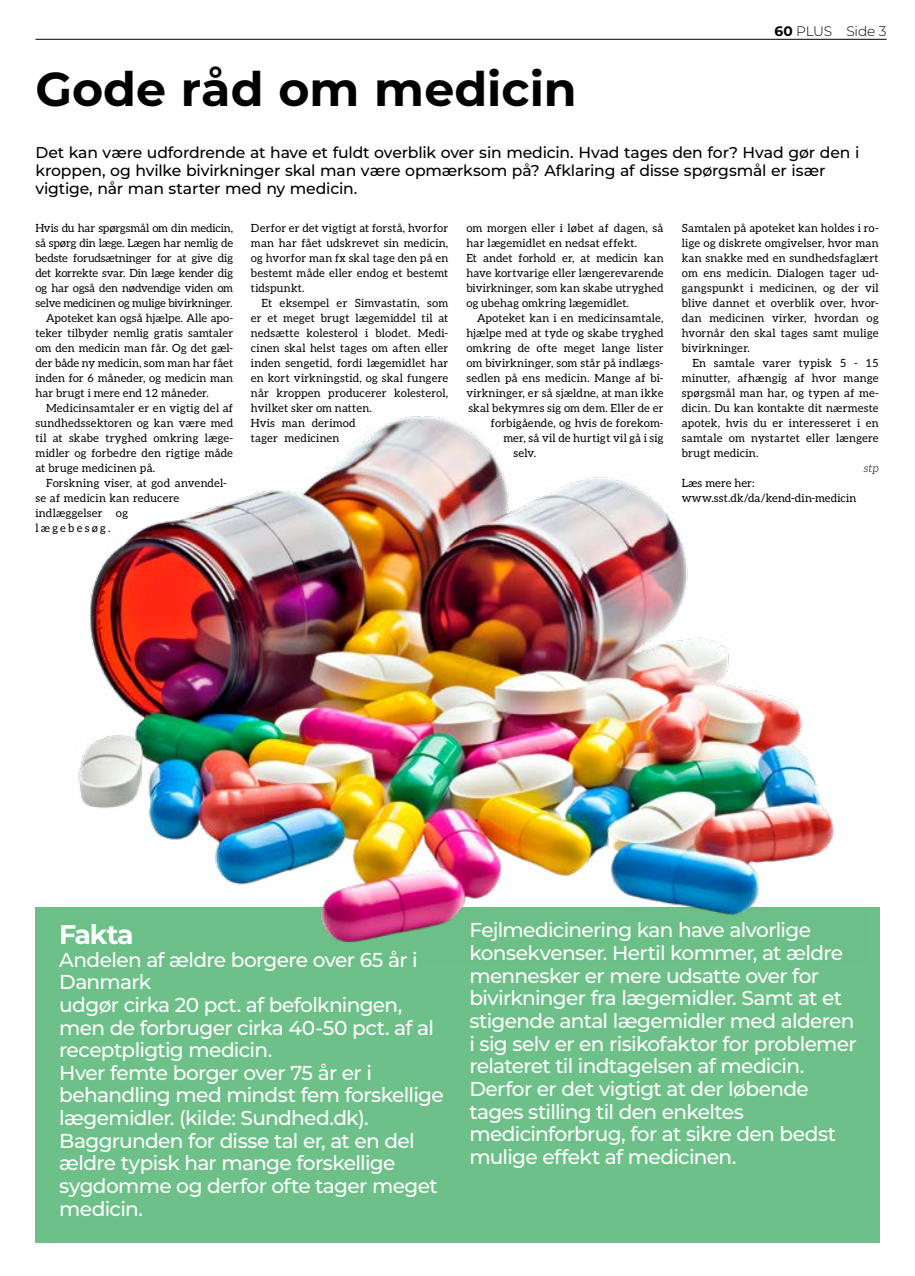
<style>
.page{position:relative;width:915px;height:1276px;background:#fff}
.page>*{position:absolute;margin:0;border:0;box-sizing:border-box;transform-origin:0 0}
.t1{font:700 47.5px "Montserrat";color:#000}
.t2{font:700 26.88px "Montserrat";letter-spacing:-.05em;color:#fff}
.t3{font:500 20.12px/22.6px "Montserrat";letter-spacing:-.035em;color:#fff}
.t4{font:500 15.62px/18.1px "Montserrat";letter-spacing:-.01em;color:#000}
.t5{font:300 13.75px "Montserrat";letter-spacing:-.015em;color:#000}
.t6{font:11.25px/15px "Aleo";letter-spacing:.015em;color:#000;text-align:justify}
.t7{font:11.25px "Aleo";letter-spacing:-.01em;color:#000}
.t8{font:11.25px "Aleo";letter-spacing:-.015em;color:#000}
.t9{font:11.25px "Aleo";letter-spacing:-.005em;color:#000}
.t10{font:11.25px "Aleo";letter-spacing:.035em;color:#000}
.t11{font:11.25px "Aleo";letter-spacing:.2em;color:#000}
.t12{font:italic 300 11.25px "Aleo";color:#000}
.s1{font-weight:700}
</style>
<div class="page">
<hr style="left:35px;top:39px;width:851px;height:1px;background:#000">
<div style="left:35px;top:907px;width:844px;height:335px;background:#6ec089"></div>
<img style="left:78px;top:416px;width:756px;height:527px">
<p class="t5" style="left:774px;top:22px;width:114px"><span class="s1">60</span> PLUS Side 3</p>
<h1 class="t1" style="left:35px;top:55px;width:542px">Gode råd om medicin</h1>
<p class="t4" style="left:35px;top:143px;width:825px">Det kan være udfordrende at have et fuldt overblik over sin medicin. Hvad tages den for? Hvad gør den i kroppen, og hvilke bivirkninger skal man være opmærksom på? Afklaring af disse spørgsmål er især vigtige, når man starter med ny medicin.</p>
<p class="t9" style="left:35px;top:219px;width:199px">Hvis du har spørgsmål om din medicin,</p>
<p class="t7" style="left:35px;top:234px;width:199px">så spørg din læge. Lægen har nemlig de</p>
<p class="t7" style="left:35px;top:249px;width:199px">bedste forudsætninger for at give dig</p>
<p class="t8" style="left:35px;top:264px;width:199px">det korrekte svar. Din læge kender dig</p>
<p class="t7" style="left:35px;top:279px;width:199px">og har også den nødvendige viden om</p>
<p class="t7" style="left:35px;top:294px;width:198px">selve medicinen og mulige bivirkninger.</p>
<p class="t6" style="left:46px;top:310px;width:188px">Apoteket kan også hjælpe. Alle apo-</p>
<p class="t6" style="left:35px;top:325px;width:199px">teker tilbyder nemlig gratis samtaler</p>
<p class="t6" style="left:35px;top:340px;width:199px">om den medicin man får. Og det gæl-</p>
<p class="t6" style="left:35px;top:355px;width:199px">der både ny medicin, som man har fået</p>
<p class="t6" style="left:35px;top:370px;width:199px">inden for 6 måneder, og medicin man</p>
<p class="t6" style="left:35px;top:385px;width:175px">har brugt i mere end 12 måneder.</p>
<p class="t6" style="left:46px;top:400px;width:188px">Medicinsamtaler er en vigtig del af</p>
<p class="t6" style="left:35px;top:415px;width:199px">sundhedssektoren og kan være med</p>
<p class="t6" style="left:35px;top:430px;width:199px">til at skabe tryghed omkring læge-</p>
<p class="t6" style="left:35px;top:445px;width:199px">midler og forbedre den rigtige måde</p>
<p class="t6" style="left:35px;top:460px;width:121px">at bruge medicinen på.</p>
<p class="t6" style="left:46px;top:475px;width:182px">Forskning viser, at god anvendel-</p>
<p class="t6" style="left:35px;top:490px;width:145px">se af medicin kan reducere</p>
<p class="t6" style="left:35px;top:505px;width:94px">indlæggelser og</p>
<p class="t11" style="left:35px;top:519px;width:76px">lægebesøg.</p>
<p class="t6" style="left:681px;top:220px;width:198px">Samtalen på apoteket kan holdes i ro&shy;lige og diskrete omgivelser, hvor man kan snakke med en sundhedsfaglært om ens medicin. Dialogen tager ud&shy;gangspunkt i medicinen, og der vil blive dannet et overblik over, hvor&shy;dan medicinen virker, hvordan og hvornår den skal tages samt mulige bivirkninger.</p>
<p class="t6" style="left:681px;top:354px;width:198px;text-indent:11px">En samtale varer typisk 5 - 15 minutter, afhængig af hvor mange spørgsmål man har, og typen af me&shy;dicin. Du kan kontakte dit nærmeste apotek, hvis du er interesseret i en samtale om nystartet eller længere brugt medicin.</p>
<p class="t12" style="left:863px;top:459px;width:16px">stp</p>
<p class="t6" style="left:681px;top:474px;width:176px">Læs mere her: www.sst.dk/da/kend-din-medicin</p>
<p class="t6" style="left:466px;top:220px;width:198px;text-align:left">om morgen eller i løbet af dagen, så har lægemidlet en nedsat effekt.<br>Et andet forhold er, at medicin kan have kortvarige eller længerevarende bivirkninger, som kan skabe utryghed og ubehag omkring lægemidlet.</p>
<p class="t6" style="left:477px;top:310px;width:188px">Apoteket kan i en medicinsamtale,</p>
<p class="t6" style="left:466px;top:325px;width:198px">hjælpe med at tyde og skabe tryghed</p>
<p class="t6" style="left:466px;top:340px;width:198px">omkring de ofte meget lange lister</p>
<p class="t6" style="left:466px;top:355px;width:198px">om bivirkninger, som står på indlægs-</p>
<p class="t6" style="left:466px;top:370px;width:198px">sedlen på ens medicin. Mange af bi-</p>
<p class="t6" style="left:466px;top:385px;width:199px">virkninger, er så sjældne, at man ikke</p>
<p class="t6" style="left:468px;top:400px;width:197px">skal bekymres sig om dem. Eller de er</p>
<p class="t6" style="left:490px;top:415px;width:174px">forbigående, og hvis de forekom-</p>
<p class="t10" style="left:503px;top:429px;width:162px">mer, så vil de hurtigt vil gå i sig</p>
<p class="t6" style="left:513px;top:445px;width:24px">selv.</p>
<p class="t6" style="left:251px;top:220px;width:199px">Derfor er det vigtigt at forstå, hvorfor man har fået udskrevet sin medicin, og hvorfor man fx skal tage den på en bestemt måde eller endog et bestemt tidspunkt.</p>
<p class="t6" style="left:251px;top:295px;width:199px;text-align:left;text-indent:11px">Et eksempel er Simvastatin, som er et meget brugt lægemiddel til at nedsætte kolesterol i blodet. Medi&shy;cinen skal helst tages om aften eller inden sengetid, fordi lægemidlet har en kort virkningstid, og skal fungere når kroppen producerer kolesterol, hvilket sker om natten.<br>Hvis man derimod<br>tager medicinen</p>
<h2 class="t2" style="left:59px;top:915px;width:76px">Fakta</h2>
<p class="t3" style="left:59px;top:947px;width:386px">Andelen af ældre borgere over 65 år i<br>Danmark<br>udgør cirka 20 pct. af befolkningen, men de forbruger cirka 40-50 pct. af al receptpligtig medicin.<br>Hver femte borger over 75 år er i behandling med mindst fem forskellige lægemidler. (kilde: Sundhed.dk).<br>Baggrunden for disse tal er, at en del ældre typisk har mange forskellige sygdomme og derfor ofte tager meget medicin.</p>
<p class="t3" style="left:469px;top:918px;width:389px">Fejlmedicinering kan have alvorlige konsekvenser. Hertil kommer, at ældre mennesker er mere udsatte over for bivirkninger fra lægemidler. Samt at et stigende antal lægemidler med alderen i sig selv er en risikofaktor for problemer relateret til indtagelsen af medicin.<br>Derfor er det vigtigt at der løbende tages stilling til den enkeltes medicinforbrug, for at sikre den bedst mulige effekt af medicinen.</p>
</div>
